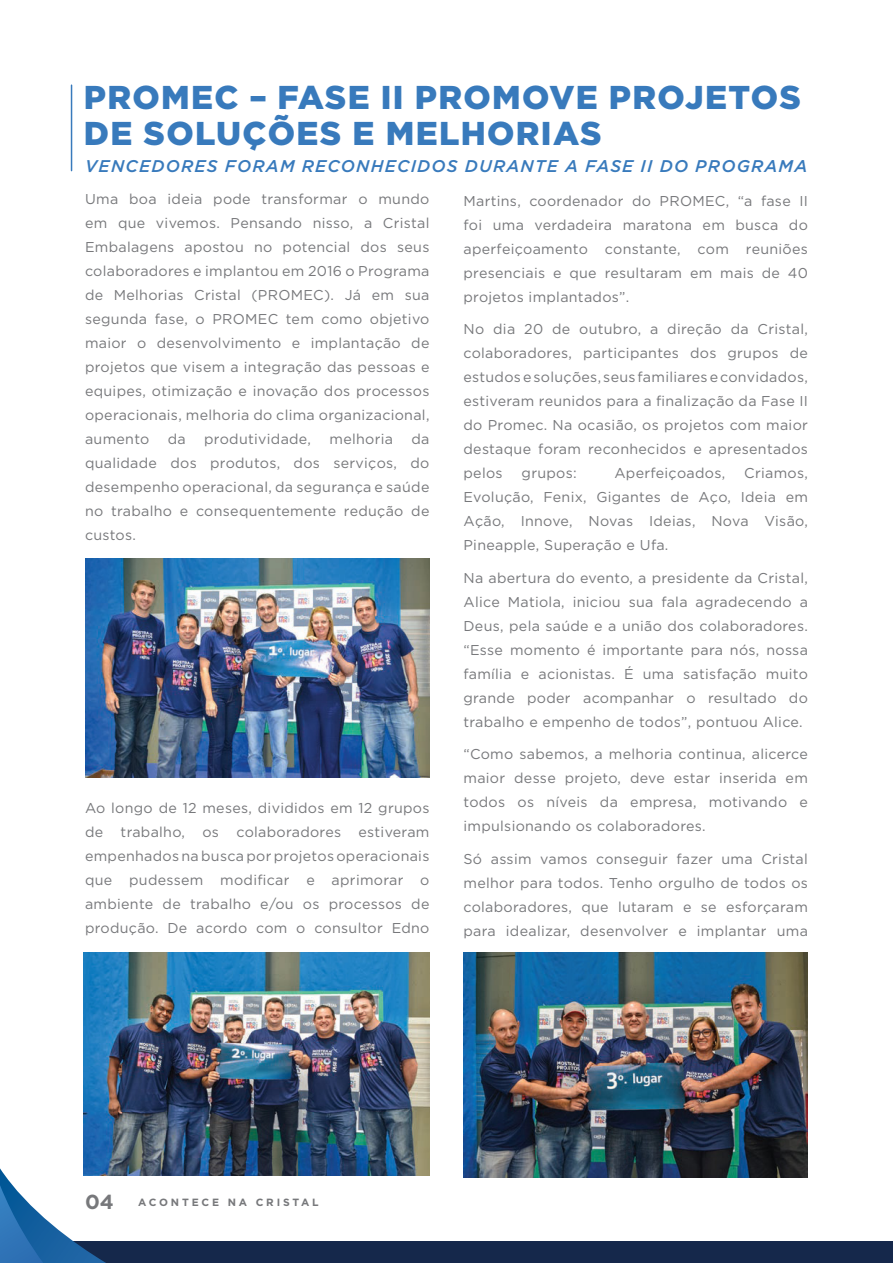
<style>
.page{position:relative;width:893px;height:1263px;background:#fff}
.page>*{position:absolute;margin:0;border:0;box-sizing:border-box;transform-origin:0 0}
.t1{font:900 33px/36px "Gotham Pro";letter-spacing:.04em;color:#387abc}
.t2{font:italic 500 16.95px "Gotham Pro";letter-spacing:.07em;color:#387abc}
.t3{font:14.25px/24px "Gotham Pro";letter-spacing:.02em;color:#77787b;text-align:justify}
.t4{font:700 10.5px "Gotham Pro";letter-spacing:.27em;color:#77787b}
.s1{font-size:20.25px}
</style>
<div class="page">
<div style="left:0;top:1242px;width:893px;height:21px;background:#15284b"></div>
<hr style="left:71px;top:85px;width:1px;height:86px;background:#387abc">
<img style="left:463px;top:952px;width:345px;height:226px">
<img style="left:84px;top:952px;width:346px;height:224px">
<img style="left:85px;top:559px;width:344px;height:219px">
<svg style="left:0;top:1168px;width:106px;height:95px"></svg>
<h1 class="t1" style="left:84px;top:78px;width:719px">PROMEC – FASE II PROMOVE PROJETOS<br>DE SOLUÇÕES E MELHORIAS</h1>
<p class="t2" style="left:85px;top:156px;width:724px">VENCEDORES FORAM RECONHECIDOS DURANTE A FASE II DO PROGRAMA</p>
<p class="t3" style="left:85px;top:187px;width:346px">Uma boa ideia pode transformar o mundo em que vivemos. Pensando nisso, a Cristal Embalagens apostou no potencial dos seus colaboradores e implantou em 2016 o Programa de Melhorias Cristal (PROMEC). Já em sua segunda fase, o PROMEC tem como objetivo maior o desenvolvimento e implantação de projetos que visem a integração das pessoas e equipes, otimização e inovação dos processos operacionais, melhoria do clima organizacional, aumento</p>
<p class="t3" style="left:463px;top:189px;width:346px">Martins, coordenador do PROMEC, “a fase II foi uma verdadeira maratona em busca do aperfeiçoamento constante, com reuniões presenciais e que resultaram em mais de 40 projetos implantados”.</p>
<p class="t3" style="left:463px;top:317px;width:346px">No dia 20 de outubro, a direção da Cristal, colaboradores, participantes dos grupos de estudos e soluções, seus familiares e convidados, estiveram reunidos para a finalização da Fase II do Promec. Na ocasião, os projetos com maior destaque foram reconhecidos e apresentados pelos</p>
<p class="t3" style="left:85px;top:427px;width:346px;text-indent:326px">da qualidade dos produtos, dos serviços, do desempenho operacional, da segurança e saúde no trabalho e consequentemente redução de custos.</p>
<p class="t3" style="left:168px;top:427px;width:20px">da</p>
<p class="t3" style="left:204px;top:427px;width:108px">produtividade,</p>
<p class="t3" style="left:329px;top:427px;width:65px">melhoria</p>
<p class="t3" style="left:522px;top:461px;width:57px">grupos:</p>
<p class="t3" style="left:614px;top:461px;width:112px">Aperfeiçoados,</p>
<p class="t3" style="left:463px;top:461px;width:346px;text-indent:281px">Criamos, Evolução, Fenix, Gigantes de Aço, Ideia em Ação, Innove, Novas Ideias, Nova Visão, Pineapple, Superação e Ufa.</p>
<p class="t3" style="left:463px;top:566px;width:346px">Na abertura do evento, a presidente da Cristal, Alice Matiola, iniciou sua fala agradecendo a Deus, pela saúde e a união dos colaboradores. “Esse momento é importante para nós, nossa família e acionistas. É uma satisfação muito grande poder acompanhar o resultado do trabalho e empenho de todos”, pontuou Alice.</p>
<p class="t3" style="left:463px;top:742px;width:346px">“Como sabemos, a melhoria continua, alicerce maior desse projeto, deve estar inserida em todos os níveis da empresa, motivando e impulsionando os colaboradores.</p>
<p class="t3" style="left:463px;top:847px;width:346px">Só assim vamos conseguir fazer uma Cristal melhor para todos. Tenho orgulho de todos os colaboradores, que lutaram e se esforçaram para idealizar, desenvolver e implantar uma</p>
<p class="t3" style="left:85px;top:796px;width:346px">Ao longo de 12 meses, divididos em 12 grupos de trabalho, os colaboradores estiveram empenhados na busca por projetos operacionais que pudessem modificar e aprimorar o ambiente de trabalho e/ou os processos de produção. De acordo com o consultor Edno</p>
<p class="t4" style="left:85px;top:1196px;width:235px"><span class="s1">04</span> ACONTECE NA CRISTAL</p>
</div>
